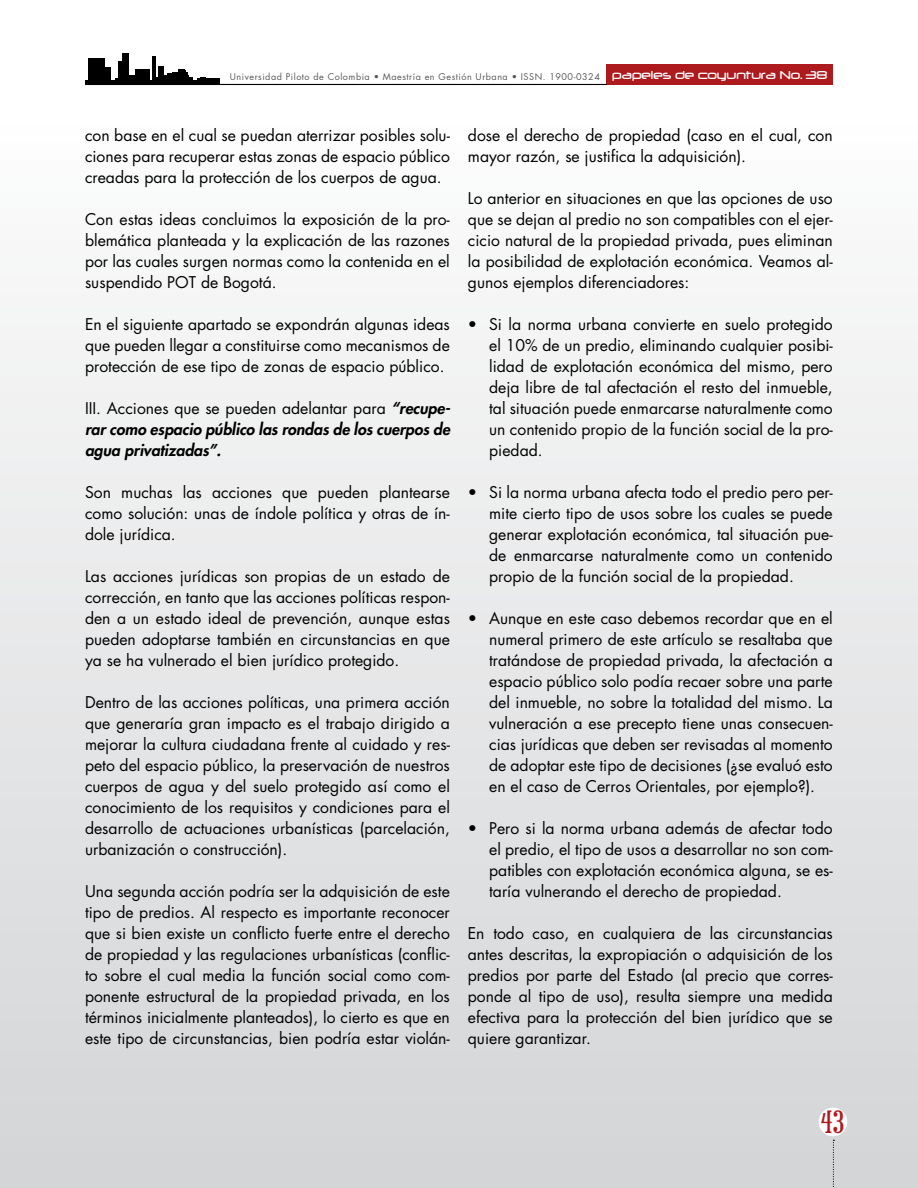
<style>
.page{position:relative;width:918px;height:1188px;background:#fff}
.page>*{position:absolute;margin:0;border:0;box-sizing:border-box;transform-origin:0 0}
.t1{font:30px "Euphorigenic";color:#ae1b1f}
.t2{font:15.75px/21px "Futura Std";color:#000;text-align:justify}
.t3{font:italic 800 15.75px/21px "Futura Std";color:#000;text-align:justify}
.t4{font:13.5px "Neuropol";color:#fff}
.t5{font:9px "Futura Std";letter-spacing:.06em;color:#58595b}
.s1{font-weight:400;font-style:normal}
</style>
<div class="page">
<div style="left:0;top:0;width:918px;height:1188px;background:linear-gradient(to bottom,#fff,#d3d4d6)"></div>
<div style="left:607px;top:65px;width:226px;height:20px;background:#ae1b1f"></div>
<hr style="left:85px;top:84px;width:522px;height:1px;background:#000">
<div style="left:819px;top:1108px;width:28px;height:28px;background:#fff;border-radius:50%"></div>
<svg style="left:833px;top:1140px;width:1px;height:48px"></svg>
<div style="left:85px;top:80px;width:134px;height:5px;background:#000"></div>
<div style="left:88px;top:58px;width:16px;height:27px;background:#000"></div>
<div style="left:104px;top:67px;width:6px;height:18px;background:#000"></div>
<div style="left:123px;top:53px;width:6px;height:32px;background:#000"></div>
<div style="left:118px;top:61px;width:6px;height:24px;background:#000"></div>
<div style="left:128px;top:76px;width:9px;height:9px;background:#000"></div>
<div style="left:135px;top:69px;width:14px;height:16px;background:#000"></div>
<hr style="left:153px;top:57px;width:3px;height:28px;background:#000">
<div style="left:159px;top:66px;width:5px;height:19px;background:#000"></div>
<div style="left:164px;top:76px;width:9px;height:9px;background:#000"></div>
<div style="left:167px;top:74px;width:8px;height:11px;background:#000"></div>
<div style="left:172px;top:72px;width:8px;height:13px;background:#000"></div>
<div style="left:178px;top:69px;width:7px;height:16px;background:#000"></div>
<hr style="left:183px;top:71px;width:3px;height:14px;background:#000">
<svg style="left:186px;top:73px;width:16px;height:7px"></svg>
<div style="left:200px;top:77px;width:6px;height:8px;background:#000"></div>
<div style="left:206px;top:79px;width:13px;height:6px;background:#000"></div>
<p class="t5" style="left:230px;top:71px;width:372px">Universidad Piloto de Colombia • Maestría en Gestión Urbana • ISSN. 1900-0324</p>
<p class="t4" style="left:612px;top:68px;width:217px">papeles de coyuntura No. 38</p>
<p class="t2" style="left:85px;top:125px;width:366px">con base en el cual se puedan aterrizar posibles solu&shy;ciones para recuperar estas zonas de espacio público creadas para la protección de los cuerpos de agua.</p>
<p class="t2" style="left:85px;top:209px;width:366px">Con estas ideas concluimos la exposición de la pro&shy;blemática planteada y la explicación de las razones por las cuales surgen normas como la contenida en el suspendido POT de Bogotá.</p>
<p class="t2" style="left:85px;top:314px;width:366px">En el siguiente apartado se expondrán algunas ideas que pueden llegar a constituirse como mecanismos de protección de ese tipo de zonas de espacio público.</p>
<p class="t3" style="left:85px;top:398px;width:367px"><span class="s1">III. Acciones que se pueden adelantar para</span> “recupe&shy;rar como espacio público las rondas de los cuerpos de agua privatizadas”.</p>
<p class="t2" style="left:85px;top:482px;width:366px">Son muchas las acciones que pueden plantearse como solución: unas de índole política y otras de ín&shy;dole jurídica.</p>
<p class="t2" style="left:85px;top:566px;width:366px">Las acciones jurídicas son propias de un estado de corrección, en tanto que las acciones políticas respon&shy;den a un estado ideal de prevención, aunque estas pueden adoptarse también en circunstancias en que ya se ha vulnerado el bien jurídico protegido.</p>
<p class="t2" style="left:85px;top:692px;width:366px">Dentro de las acciones políticas, una primera acción que generaría gran impacto es el trabajo dirigido a mejorar la cultura ciudadana frente al cuidado y res&shy;peto del espacio público, la preservación de nuestros cuerpos de agua y del suelo protegido así como el conocimiento de los requisitos y condiciones para el desarrollo de actuaciones urbanísticas (parcelación, urbanización o construcción).</p>
<p class="t2" style="left:85px;top:881px;width:366px">Una segunda acción podría ser la adquisición de este tipo de predios. Al respecto es importante reconocer que si bien existe un conflicto fuerte entre el derecho de propiedad y las regulaciones urbanísticas (conflic&shy;to sobre el cual media la función social como com&shy;ponente estructural de la propiedad privada, en los términos inicialmente planteados), lo cierto es que en este tipo de circunstancias, bien podría estar violán-</p>
<p class="t2" style="left:468px;top:125px;width:366px">dose el derecho de propiedad (caso en el cual, con mayor razón, se justifica la adquisición).</p>
<p class="t2" style="left:468px;top:188px;width:366px">Lo anterior en situaciones en que las opciones de uso que se dejan al predio no son compatibles con el ejer&shy;cicio natural de la propiedad privada, pues eliminan la posibilidad de explotación económica. Veamos al&shy;gunos ejemplos diferenciadores:</p>
<p class="t2" style="left:489px;top:314px;width:345px;text-indent:-21px">• Si la norma urbana convierte en suelo protegido el 10% de un predio, eliminando cualquier posibi&shy;lidad de explotación económica del mismo, pero deja libre de tal afectación el resto del inmueble, tal situación puede enmarcarse naturalmente como un contenido propio de la función social de la pro&shy;piedad.</p>
<p class="t2" style="left:489px;top:482px;width:345px;text-indent:-21px">• Si la norma urbana afecta todo el predio pero per&shy;mite cierto tipo de usos sobre los cuales se puede generar explotación económica, tal situación pue&shy;de enmarcarse naturalmente como un contenido propio de la función social de la propiedad.</p>
<p class="t2" style="left:489px;top:608px;width:345px;text-indent:-21px">• Aunque en este caso debemos recordar que en el numeral primero de este artículo se resaltaba que tratándose de propiedad privada, la afectación a espacio público solo podía recaer sobre una parte del inmueble, no sobre la totalidad del mismo. La vulneración a ese precepto tiene unas consecuen&shy;cias jurídicas que deben ser revisadas al momento de adoptar este tipo de decisiones (¿se evaluó esto en el caso de Cerros Orientales, por ejemplo?).</p>
<p class="t2" style="left:489px;top:818px;width:345px;text-indent:-21px">• Pero si la norma urbana además de afectar todo el predio, el tipo de usos a desarrollar no son com&shy;patibles con explotación económica alguna, se es&shy;taría vulnerando el derecho de propiedad.</p>
<p class="t2" style="left:468px;top:923px;width:366px">En todo caso, en cualquiera de las circunstancias antes descritas, la expropiación o adquisición de los predios por parte del Estado (al precio que corres&shy;ponde al tipo de uso), resulta siempre una medida efectiva para la protección del bien jurídico que se quiere garantizar.</p>
<h1 class="t1" style="left:821px;top:1104px;width:24px">43</h1>
</div>
